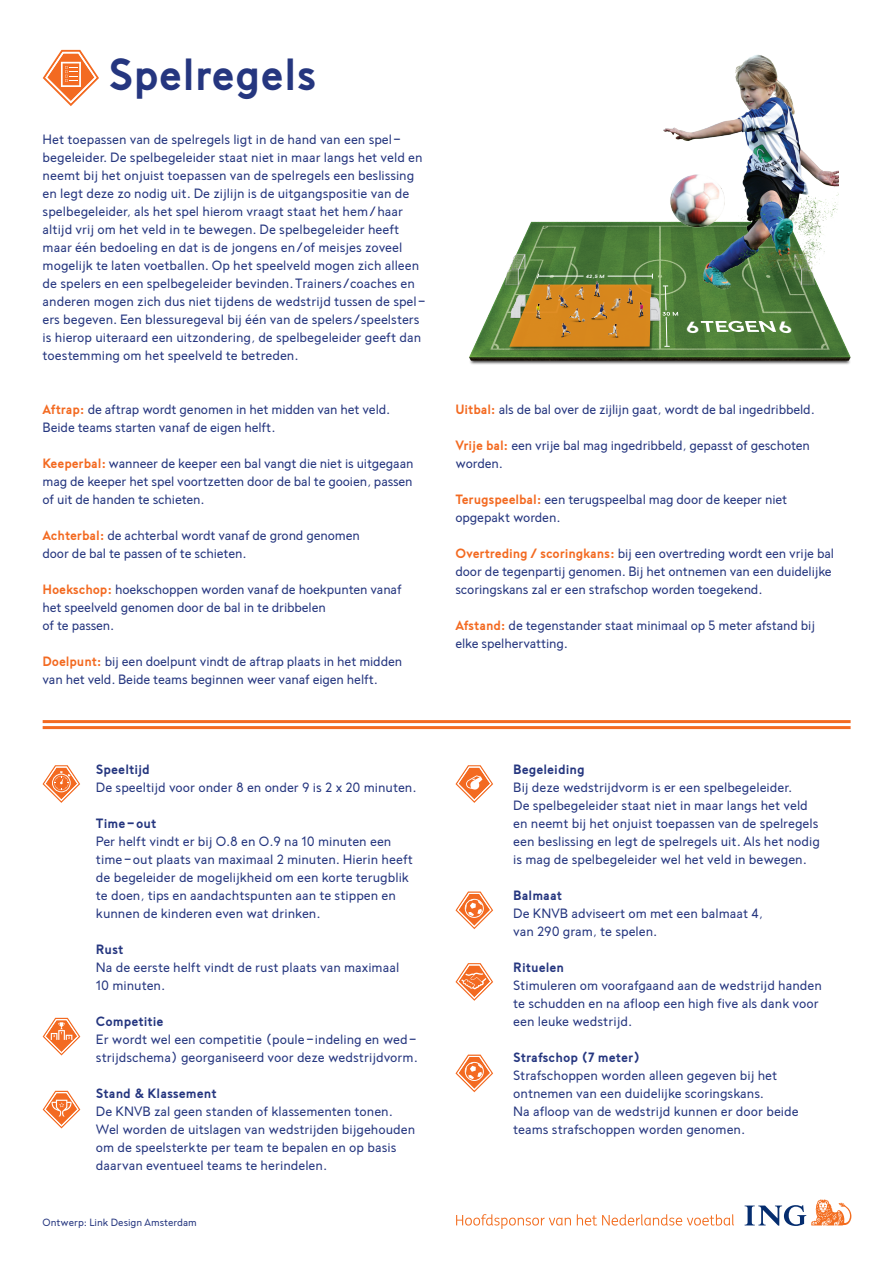
<style>
.page{position:relative;width:893px;height:1263px;background:#fff}
.page>*{position:absolute;margin:0;border:0;box-sizing:border-box;transform-origin:0 0}
.t1{font:700 45px "Baronvon Wesseling";color:#25367f}
.t2{font:italic 700 16.5px "Baronvon Wesseling";color:#fff;scale:1.47 1}
.t3{font:700 16.2px "Baronvon Wesseling";color:#fff;scale:1.49 1}
.t4{font:13.5px/18px "Baronvon Wesseling";color:#25367f}
.t5{font:700 13.5px "Baronvon Wesseling";color:#25367f}
.t6{font:10.5px "Baronvon Wesseling";color:#25367f}
.t7{font:700 4.65px "Baronvon Wesseling";color:#fff;scale:1.25 1}
.s1{font-weight:700;color:#f36a21}
</style>
<div class="page">
<img style="left:469px;top:221px;width:382px;height:144px">
<svg style="left:701px;top:321px;width:75px;height:11px"></svg>
<svg style="left:509px;top:273px;width:169px;height:78px;background:#aa8735"></svg>
<img style="left:631px;top:55px;width:207px;height:241px">
<hr style="left:43px;top:720px;width:808px;height:3px;background:#f36a21">
<hr style="left:43px;top:726px;width:808px;height:3px;background:#f36a21">
<svg style="left:43px;top:50px;width:56px;height:56px"></svg>
<svg style="left:456px;top:1214px;width:115px;height:15px"></svg>
<svg style="left:577px;top:1214px;width:157px;height:11px"></svg>
<svg style="left:745px;top:1199px;width:106px;height:27px"></svg>
<svg style="left:455px;top:891px;width:38px;height:38px"></svg>
<svg style="left:455px;top:1054px;width:38px;height:38px"></svg>
<svg style="left:455px;top:963px;width:38px;height:38px"></svg>
<svg style="left:43px;top:765px;width:37px;height:38px"></svg>
<svg style="left:43px;top:1018px;width:37px;height:37px"></svg>
<svg style="left:43px;top:1091px;width:37px;height:37px"></svg>
<svg style="left:455px;top:765px;width:38px;height:38px"></svg>
<h1 class="t1" style="left:108px;top:49px;width:210px">Spelregels</h1>
<p class="t4" style="left:43px;top:130px;width:386px">Het toepassen van de spelregels ligt in de hand van een spel&shy;begeleider. De spelbegeleider staat niet in maar langs het veld en neemt bij het onjuist toepassen van de spelregels een beslissing en legt deze zo nodig uit. De zijlijn is de uitgangspositie van de spelbegeleider, als het spel hierom vraagt staat het hem/haar altijd vrij om het veld in te bewegen. De spelbegeleider heeft maar één bedoeling en dat is de jongens en/of meisjes zoveel mogelijk te laten voetballen. Op het speelveld mogen zich alleen de spelers en een spelbegeleider bevinden. Trainers/coaches en anderen mogen zich dus niet tijdens de wedstrijd tussen de spel&shy;ers begeven. Een blessuregeval bij één van de spelers/speelsters is hierop uiteraard een uitzondering, de spelbegeleider geeft dan toestemming om het speelveld te betreden.</p>
<p class="t4" style="left:43px;top:400px;width:349px"><span class="s1">Aftrap:</span> de aftrap wordt genomen in het midden van het veld.<br>Beide teams starten vanaf de eigen helft.</p>
<p class="t4" style="left:43px;top:454px;width:373px;text-align:justify"><span class="s1">Keeperbal:</span> wanneer de keeper een bal vangt die niet is uitgegaan mag de keeper het spel voortzetten door de bal te gooien, passen of uit de handen te schieten.</p>
<p class="t4" style="left:43px;top:526px;width:319px"><span class="s1">Achterbal:</span> de achterbal wordt vanaf de grond genomen door de bal te passen of te schieten.</p>
<p class="t4" style="left:43px;top:580px;width:361px"><span class="s1">Hoekschop:</span> hoekschoppen worden vanaf de hoekpunten vanaf het speelveld genomen door de bal in te dribbelen<br>of te passen.</p>
<p class="t4" style="left:43px;top:652px;width:361px"><span class="s1">Doelpunt:</span> bij een doelpunt vindt de aftrap plaats in het midden van het veld. Beide teams beginnen weer vanaf eigen helft.</p>
<p class="t7" style="left:586px;top:273px;width:17px">42,5 M</p>
<p class="t3" style="left:686px;top:318px;width:12px">6</p>
<p class="t2" style="left:780px;top:318px;width:15px">6</p>
<p class="t4" style="left:455px;top:400px;width:361px"><span class="s1">Uitbal:</span> als de bal over de zijlijn gaat, wordt de bal ingedribbeld.</p>
<p class="t4" style="left:455px;top:436px;width:356px"><span class="s1">Vrije bal:</span> een vrije bal mag ingedribbeld, gepasst of geschoten worden.</p>
<p class="t4" style="left:455px;top:490px;width:333px"><span class="s1">Terugspeelbal:</span> een terugspeelbal mag door de keeper niet opgepakt worden.</p>
<p class="t4" style="left:455px;top:544px;width:380px"><span class="s1">Overtreding / scoringkans:</span> bij een overtreding wordt een vrije bal door de tegenpartij genomen. Bij het ontnemen van een duidelijke scoringskans zal er een strafschop worden toegekend.</p>
<p class="t4" style="left:455px;top:616px;width:361px"><span class="s1">Afstand:</span> de tegenstander staat minimaal op 5 meter afstand bij elke spelhervatting.</p>
<p class="t5" style="left:96px;top:762px;width:56px">Speeltijd</p>
<p class="t4" style="left:96px;top:778px;width:322px">De speeltijd voor onder 8 en onder 9 is 2 x 20 minuten.</p>
<p class="t5" style="left:96px;top:816px;width:62px">Time-out</p>
<p class="t4" style="left:96px;top:832px;width:318px">Per helft vindt er bij O.8 en O.9 na 10 minuten een time-out plaats van maximaal 2 minuten. Hierin heeft de begeleider de mogelijkheid om een korte terugblik te doen, tips en aandachtspunten aan te stippen en kunnen de kinderen even wat drinken.</p>
<p class="t5" style="left:96px;top:942px;width:29px">Rust</p>
<p class="t4" style="left:96px;top:958px;width:305px">Na de eerste helft vindt de rust plaats van maximaal<br>10 minuten.</p>
<p class="t5" style="left:96px;top:1014px;width:69px">Competitie</p>
<p class="t4" style="left:96px;top:1030px;width:323px">Er wordt wel een competitie (poule-indeling en wed&shy;strijdschema) georganiseerd voor deze wedstrijdvorm.</p>
<p class="t5" style="left:96px;top:1086px;width:122px">Stand &amp; Klassement</p>
<p class="t4" style="left:96px;top:1102px;width:321px">De KNVB zal geen standen of klassementen tonen.<br>Wel worden de uitslagen van wedstrijden bijgehouden om de speelsterkte per team te bepalen en op basis daarvan eventueel teams te herindelen.</p>
<p class="t6" style="left:43px;top:1216px;width:156px">Ontwerp: Link Design Amsterdam</p>
<p class="t5" style="left:513px;top:762px;width:73px">Begeleiding</p>
<p class="t4" style="left:513px;top:778px;width:308px">Bij deze wedstrijdvorm is er een spelbegeleider.<br>De spelbegeleider staat niet in maar langs het veld en neemt bij het onjuist toepassen van de spelregels een beslissing en legt de spelregels uit. Als het nodig is mag de spelbegeleider wel het veld in bewegen.</p>
<p class="t5" style="left:513px;top:888px;width:51px">Balmaat</p>
<p class="t4" style="left:513px;top:904px;width:252px">De KNVB adviseert om met een balmaat 4, van 290 gram, te spelen.</p>
<p class="t5" style="left:513px;top:960px;width:53px">Rituelen</p>
<p class="t4" style="left:513px;top:976px;width:310px">Stimuleren om voorafgaand aan de wedstrijd handen te schudden en na afloop een high five als dank voor een leuke wedstrijd.</p>
<p class="t5" style="left:513px;top:1050px;width:129px">Strafschop (7 meter)</p>
<p class="t4" style="left:513px;top:1066px;width:287px">Strafschoppen worden alleen gegeven bij het ontnemen van een duidelijke scoringskans.<br>Na afloop van de wedstrijd kunnen er door beide teams strafschoppen worden genomen.</p>
</div>
